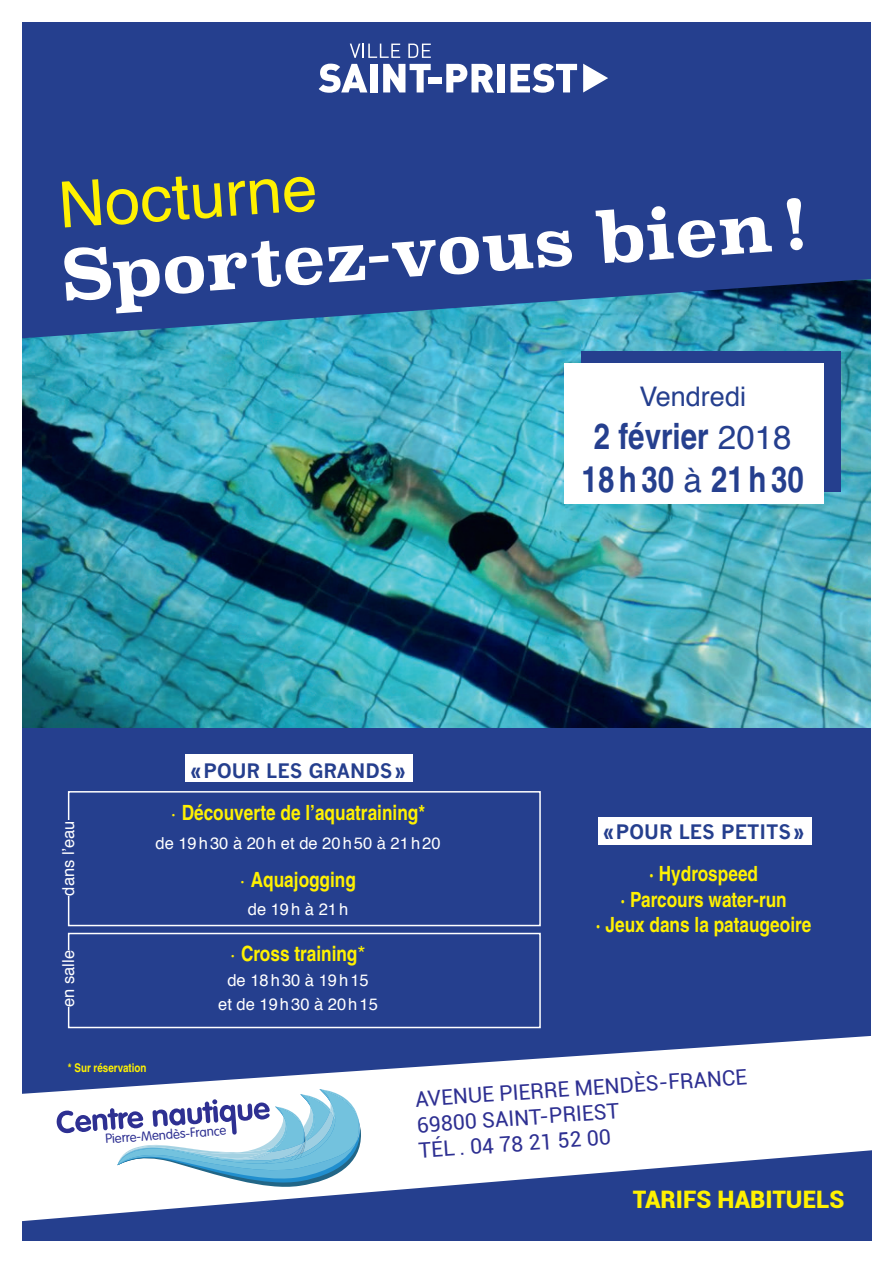
<style>
.page{position:relative;width:893px;height:1263px;background:#fff}
.page>*{position:absolute;margin:0;border:0;box-sizing:border-box;transform-origin:0 0}
.t1{font:700 68.7px "Superclarendon";color:#fff}
.t2{font:63.9px "Helvetica";color:#fff101}
.t3{font:700 condensed 36px/43.2px "Helvetica";color:#253f8e;text-align:center}
.t4{font:27px "Helvetica";color:#253f8e}
.t5{font:900 24.15px "Roboto";color:#fff101}
.t6{font:21.3px/25.5px "Roboto";color:#2e3092}
.t7{font:700 condensed 21px/25.2px "Helvetica";color:#fff101;text-align:center}
.t8{font:700 19.5px "News Gothic";color:#253f8e}
.t9{font:16.5px/24px "Helvetica";color:#fff;text-align:center}
.t10{font:300 13.05px "VAG Rounded Std";color:#2e3092}
.t11{font:700 condensed 12px "Helvetica";color:#fff101}
.s1{font-family:"Minion Pro";font-weight:400;font-stretch:normal}
.s2{font-weight:400;font-stretch:normal}
.s3{font-weight:400;font-stretch:normal;font-size:33.15px}
</style>
<div class="page">
<img style="left:22px;top:340px;width:849px;height:388px">
<div style="left:0;top:728px;width:872px;height:535px;background:#253f8e"></div>
<svg style="left:21px;top:1035px;width:851px;height:187px;fill:#fff"></svg>
<svg style="left:56px;top:1089px;width:306px;height:102px;background:#c3daea"></svg>
<svg style="left:22px;top:22px;width:849px;height:318px;background:#264790"></svg>
<svg style="left:319px;top:64px;width:48px;height:29px"></svg>
<div style="left:370px;top:64px;width:7px;height:28px;background:#fff"></div>
<svg style="left:383px;top:64px;width:48px;height:28px"></svg>
<div style="left:428px;top:78px;width:13px;height:6px;background:#fff"></div>
<svg style="left:446px;top:64px;width:48px;height:28px"></svg>
<div style="left:498px;top:64px;width:7px;height:28px;background:#fff"></div>
<svg style="left:510px;top:64px;width:67px;height:29px"></svg>
<svg style="left:583px;top:64px;width:25px;height:29px"></svg>
<svg style="left:350px;top:44px;width:50px;height:14px"></svg>
<svg style="left:408px;top:44px;width:23px;height:14px"></svg>
<div style="left:0;top:0;width:21px;height:1263px;background:#fff"></div>
<div style="left:0;top:1242px;width:893px;height:21px;background:#fff"></div>
<div style="left:185px;top:754px;width:228px;height:27px;background:#fff"></div>
<div style="left:598px;top:817px;width:213px;height:28px;background:#fff"></div>
<div style="left:581px;top:352px;width:259px;height:140px;background:#253f8e"></div>
<div style="left:564px;top:364px;width:260px;height:140px;background:#fff"></div>
<div style="left:68px;top:791px;width:473px;height:135px;border:2px solid #fff"></div>
<div style="left:62px;top:820px;width:12px;height:75px;background:#253f8e"></div>
<div style="left:68px;top:933px;width:473px;height:95px;border:2px solid #fff"></div>
<div style="left:62px;top:950px;width:12px;height:57px;background:#253f8e"></div>
<h2 class="t2" style="left:55px;top:156px;width:261px;rotate:-4deg">Nocturne</h2>
<h1 class="t1" style="left:59px;top:225px;width:750px;rotate:-4deg">Sportez-vous bien!</h1>
<p class="t9" style="left:57px;top:895px;width:77px;rotate:-90deg">dans l’eau</p>
<p class="t9" style="left:57px;top:1007px;width:58px;rotate:-90deg">en salle</p>
<p class="t8" style="left:191px;top:759px;width:216px">«POUR LES GRANDS»</p>
<p class="t7" style="left:171px;top:800px;width:255px"><span class="s1">·</span> Découverte de l’aquatraining*</p>
<p class="t9" style="left:156px;top:831px;width:287px">de 19h30 à 20h et de 20h50 à 21h20</p>
<p class="t7" style="left:240px;top:866px;width:117px"><span class="s1">·</span> Aquajogging</p>
<p class="t9" style="left:248px;top:898px;width:102px">de 19h à 21h</p>
<p class="t7" style="left:230px;top:941px;width:137px"><span class="s1">·</span> Cross training<span class="s2">*</span></p>
<p class="t9" style="left:218px;top:968px;width:161px">de 18h30 à 19h15<br>et de 19h30 à 20h15</p>
<p class="t4" style="left:639px;top:375px;width:108px">Vendredi</p>
<h3 class="t3" style="left:582px;top:414px;width:224px">2 février <span class="s3">2018<br></span>18h30 <span class="s3">à</span> 21h30</h3>
<p class="t8" style="left:603px;top:820px;width:202px">«POUR LES PETITS»</p>
<p class="t7" style="left:596px;top:861px;width:217px">· Hydrospeed<br>· Parcours water-run<br>· Jeux dans la pataugeoire</p>
<p class="t11" style="left:68px;top:1060px;width:80px">* Sur réservation</p>
<p class="t10" style="left:105px;top:1131px;width:123px;rotate:-4deg">Pierre-Mendès-France</p>
<p class="t6" style="left:414px;top:1086px;width:334px;rotate:-4deg">AVENUE PIERRE MENDÈS-FRANCE<br>69800 SAINT-PRIEST<br>TÉL . 04 78 21 52 00</p>
<p class="t5" style="left:633px;top:1182px;width:213px">TARIFS HABITUELS</p>
</div>
